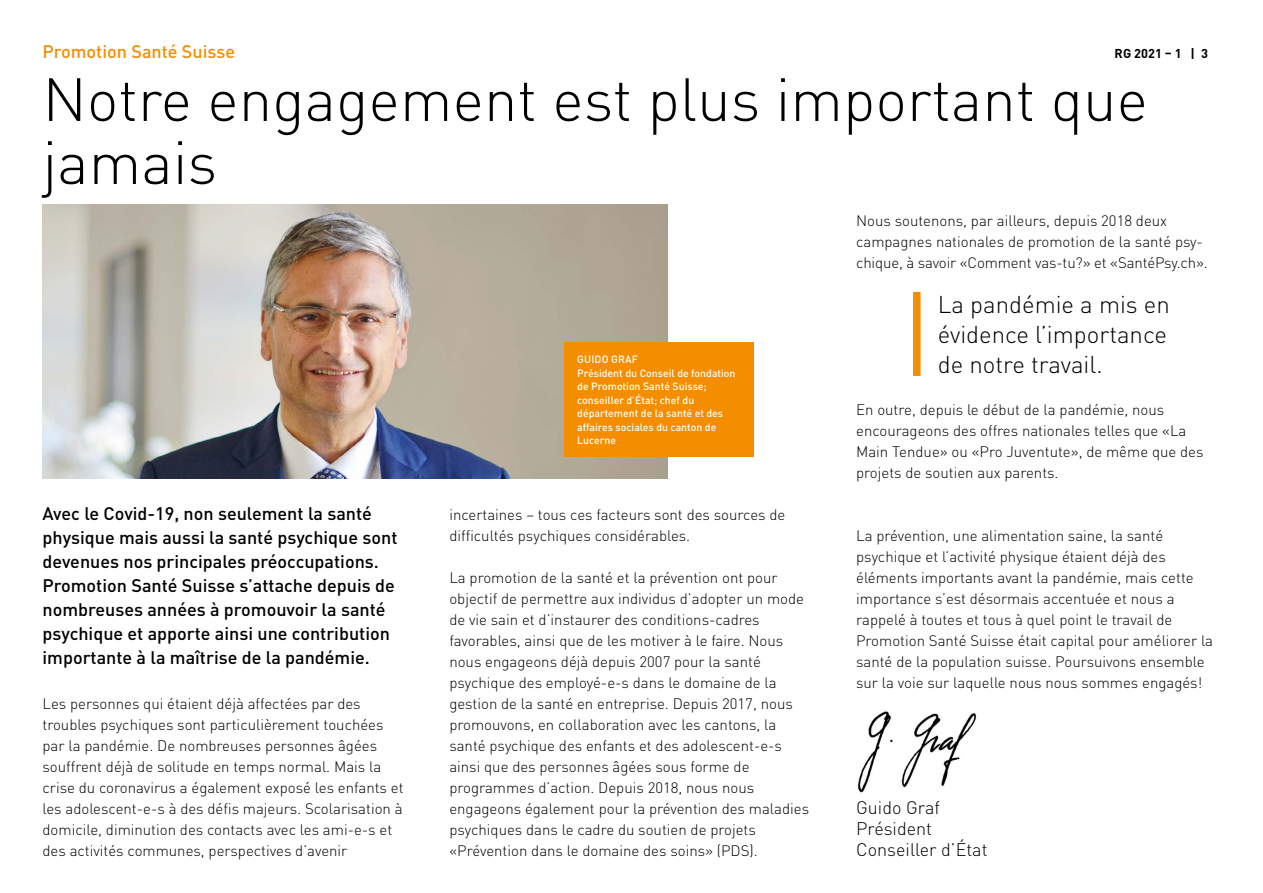
<style>
.page{position:relative;width:1263px;height:893px;background:#fff}
.page>*{position:absolute;margin:0;border:0;box-sizing:border-box;transform-origin:0 0}
.t1{font:300 60px/63px "DIN Pro";color:#000}
.t2{font:300 24px/30px "DIN Pro";color:#000}
.t3{font:500 18px/24px "DIN Pro";color:#000}
.t4{font:300 18px/21px "DIN Pro";color:#000}
.t5{font:500 18px "DIN Pro";color:#f48e00}
.t6{font:300 15px/21px "DIN Pro";color:#000}
.t7{font:700 12.75px "DIN Pro";color:#000}
.t8{font:500 10.5px/13.5px "DIN Pro";color:#fff}
</style>
<div class="page">
<img style="left:43px;top:205px;width:625px;height:273px">
<img style="left:857px;top:711px;width:120px;height:82px">
<div style="left:913px;top:292px;width:7px;height:84px;background:#f48e00"></div>
<div style="left:564px;top:342px;width:190px;height:115px;background:#f48e00"></div>
<p class="t5" style="left:43px;top:39px;width:194px">Promotion Santé Suisse</p>
<p class="t7" style="left:1114px;top:45px;width:95px">RG 2021 – 1 | 3</p>
<h1 class="t1" style="left:43px;top:65px;width:1107px">Notre engagement est plus important que jamais</h1>
<p class="t3" style="left:43px;top:501px;width:356px">Avec le Covid-19, non seulement la santé physique mais aussi la santé psychique sont devenues nos principales préoccupations.<br>Promotion Santé Suisse s’attache depuis de nombreuses années à promouvoir la santé psychique et apporte ainsi une contribution importante à la maîtrise de la pandémie.</p>
<p class="t6" style="left:43px;top:692px;width:363px">Les personnes qui étaient déjà affectées par des troubles psychiques sont particulièrement touchées par la pandémie. De nombreuses personnes âgées souffrent déjà de solitude en temps normal. Mais la crise du coronavirus a également exposé les enfants et les adolescent-e-s à des défis majeurs. Scolarisation à domicile, diminution des contacts avec les ami-e-s et des activités communes, perspectives d’avenir</p>
<p class="t8" style="left:577px;top:352px;width:160px">GUIDO GRAF<br>Président du Conseil de fondation de Promotion Santé Suisse; conseiller d’État; chef du département de la santé et des affaires sociales du canton de<br>Lucerne</p>
<p class="t6" style="left:449px;top:503px;width:337px">incertaines – tous ces facteurs sont des sources de difficultés psychiques considérables.</p>
<p class="t6" style="left:449px;top:566px;width:361px">La promotion de la santé et la prévention ont pour objectif de permettre aux individus d’adopter un mode de vie sain et d’instaurer des conditions-cadres favorables, ainsi que de les motiver à le faire. Nous nous engageons déjà depuis 2007 pour la santé psychique des employé-e-s dans le domaine de la gestion de la santé en entreprise. Depuis 2017, nous promouvons, en collaboration avec les cantons, la santé psychique des enfants et des adolescent-e-s ainsi que des personnes âgées sous forme de programmes d’action. Depuis 2018, nous nous engageons également pour la prévention des maladies psychiques dans le cadre du soutien de projets «Prévention dans le domaine des soins» (PDS).</p>
<p class="t6" style="left:856px;top:209px;width:353px">Nous soutenons, par ailleurs, depuis 2018 deux campagnes nationales de promotion de la santé psy&shy;chique, à savoir «Comment vas-tu?» et «SantéPsy.ch».</p>
<h2 class="t2" style="left:938px;top:288px;width:234px">La pandémie a mis en évidence l’importance de notre travail.</h2>
<p class="t6" style="left:856px;top:398px;width:349px">En outre, depuis le début de la pandémie, nous encourageons des offres nationales telles que «La Main Tendue» ou «Pro Juventute», de même que des projets de soutien aux parents.</p>
<p class="t6" style="left:856px;top:524px;width:358px">La prévention, une alimentation saine, la santé psychique et l’activité physique étaient déjà des éléments importants avant la pandémie, mais cette importance s’est désormais accentuée et nous a rappelé à toutes et tous à quel point le travail de Promotion Santé Suisse était capital pour améliorer la santé de la population suisse. Poursuivons ensemble sur la voie sur laquelle nous nous sommes engagés!</p>
<p class="t4" style="left:856px;top:796px;width:133px">Guido Graf<br>Président<br>Conseiller d’État</p>
</div>
